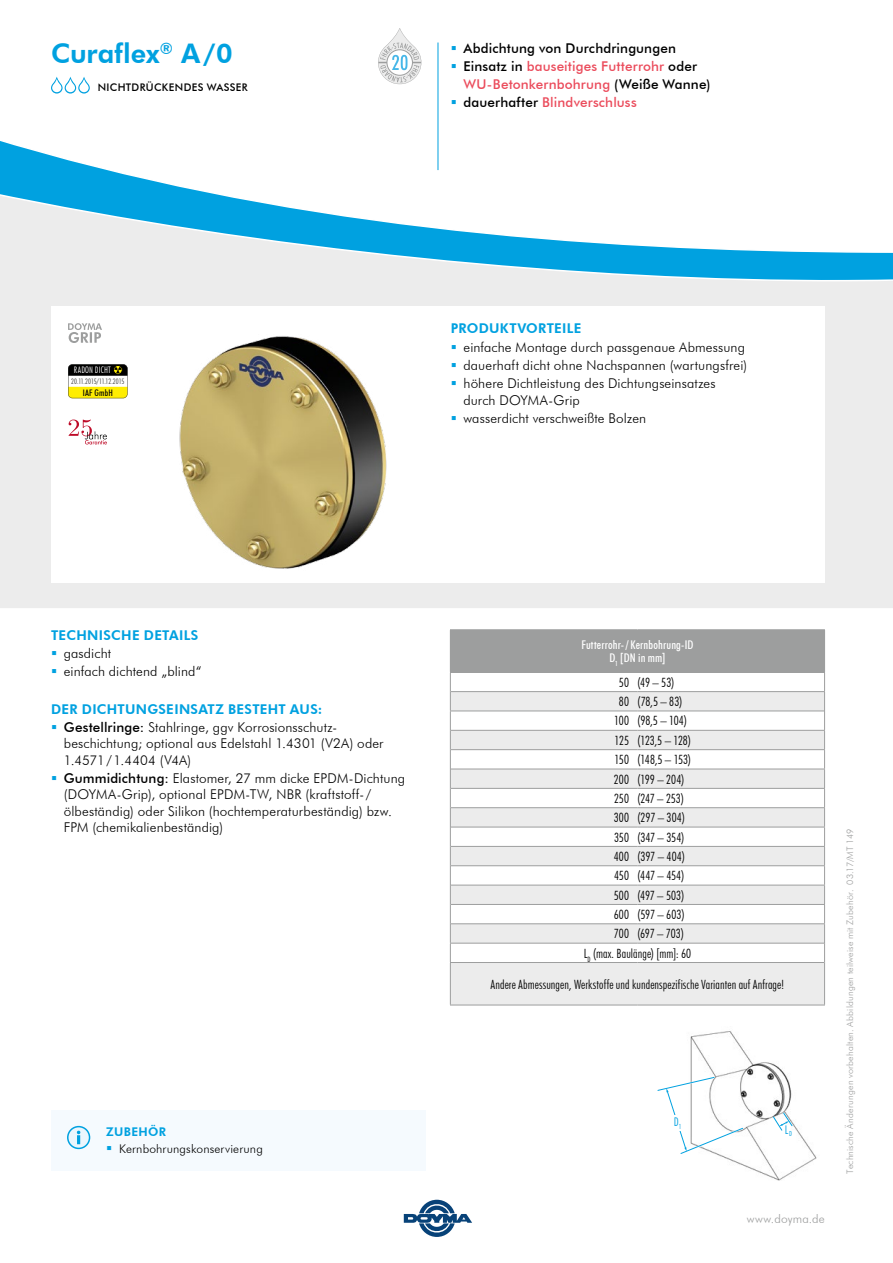
<style>
.page{position:relative;width:893px;height:1263px;background:#fff}
.page>*{position:absolute;margin:0;border:0;box-sizing:border-box;transform-origin:0 0}
.t1{font:800 27px "Futura BT";letter-spacing:-.005em;color:#00a1e0}
.t2{font:300 13.5px/18.3px "Futura BT";letter-spacing:.01em;color:#000}
.t3{font:500 13.5px/18px "Futura BT";letter-spacing:.01em;color:#000}
.t4{font:800 13.5px "Futura BT";letter-spacing:.02em;color:#00a1e0}
.t5{font:300 condensed 12.75px "Futura BT";letter-spacing:.01em;color:#000}
.t6{font:300 condensed 12.75px "Futura BT";letter-spacing:-.02em;color:#000}
.t7{font:300 condensed 12.75px "Futura BT";letter-spacing:-.015em;color:#000}
.t8{font:300 condensed 12.75px "Futura BT";letter-spacing:-.01em;color:#000}
.t9{font:500 condensed 12px/13.5px "Futura BT";letter-spacing:.01em;color:#fff;text-align:center}
.t10{font:300 12px "Futura BT";letter-spacing:.015em;color:#000}
.t11{font:300 12px "Futura BT";letter-spacing:.015em;color:#9d9e9e}
.t12{font:800 12px "Futura BT";letter-spacing:.025em;color:#00a1e0}
.t13{font:300 condensed 12px "Futura BT";color:#00a1e0}
.t14{font:500 10.5px "Futura BT";letter-spacing:.03em;color:#000}
.t15{font:300 9px "Futura BT";letter-spacing:.025em;color:#9d9e9e}
.t16{font:300 condensed 9px "Futura BT";letter-spacing:.025em;color:#fff}
.t17{font:500 condensed 9px "Futura BT";letter-spacing:.025em;color:#000}
.t18{font:300 condensed 7.5px "Futura BT";letter-spacing:-.015em;color:#383937}
.t19{font:300 condensed 7.05px "Futura BT";color:#00a1e0}
.s1{color:#eb4c5c}
.s2{font-weight:800;color:#00a1e0}
.s3{font-weight:500}
</style>
<div class="page">
<div style="left:0;top:282px;width:893px;height:326px;background:#ececec"></div>
<svg style="left:404px;top:1200px;width:68px;height:37px"></svg>
<svg style="left:0;top:134px;width:893px;height:148px"></svg>
<hr style="left:438px;top:43px;width:1px;height:127px;background:#00a1e0">
<div style="left:51px;top:306px;width:774px;height:277px;background:#fff"></div>
<svg style="left:378px;top:28px;width:44px;height:57px"></svg>
<div style="left:450px;top:630px;width:375px;height:42px;background:#9d9e9e"></div>
<svg style="left:451px;top:692px;width:373px;height:313px;fill:#ececec"></svg>
<hr style="left:450px;top:629px;width:187px;height:1px;background:#9d9e9e">
<hr style="left:637px;top:629px;width:188px;height:1px;background:#9d9e9e">
<hr style="left:450px;top:672px;width:187px;height:1px;background:#9d9e9e">
<hr style="left:637px;top:672px;width:188px;height:1px;background:#9d9e9e">
<hr style="left:450px;top:711px;width:187px;height:1px;background:#9d9e9e">
<hr style="left:637px;top:711px;width:187px;height:1px;background:#9d9e9e">
<hr style="left:450px;top:943px;width:187px;height:1px;background:#9d9e9e">
<svg style="left:450px;top:673px;width:1px;height:289px"></svg>
<hr style="left:637px;top:943px;width:187px;height:1px;background:#9d9e9e">
<hr style="left:450px;top:962px;width:187px;height:1px;background:#9d9e9e">
<hr style="left:450px;top:963px;width:1px;height:42px;background:#9d9e9e">
<hr style="left:637px;top:962px;width:187px;height:1px;background:#9d9e9e">
<hr style="left:450px;top:1005px;width:187px;height:1px;background:#9d9e9e">
<hr style="left:637px;top:1005px;width:188px;height:1px;background:#9d9e9e">
<hr style="left:451px;top:691px;width:186px;height:1px;background:#9d9e9e">
<hr style="left:637px;top:691px;width:188px;height:1px;background:#9d9e9e">
<hr style="left:451px;top:730px;width:186px;height:1px;background:#9d9e9e">
<hr style="left:637px;top:730px;width:188px;height:1px;background:#9d9e9e">
<hr style="left:451px;top:749px;width:186px;height:1px;background:#9d9e9e">
<hr style="left:637px;top:749px;width:188px;height:1px;background:#9d9e9e">
<hr style="left:451px;top:769px;width:186px;height:1px;background:#9d9e9e">
<hr style="left:637px;top:769px;width:188px;height:1px;background:#9d9e9e">
<hr style="left:451px;top:788px;width:186px;height:1px;background:#9d9e9e">
<hr style="left:637px;top:788px;width:188px;height:1px;background:#9d9e9e">
<hr style="left:451px;top:807px;width:186px;height:1px;background:#9d9e9e">
<hr style="left:637px;top:807px;width:188px;height:1px;background:#9d9e9e">
<hr style="left:451px;top:827px;width:186px;height:1px;background:#9d9e9e">
<hr style="left:637px;top:827px;width:188px;height:1px;background:#9d9e9e">
<hr style="left:451px;top:846px;width:186px;height:1px;background:#9d9e9e">
<hr style="left:637px;top:846px;width:188px;height:1px;background:#9d9e9e">
<hr style="left:451px;top:865px;width:186px;height:1px;background:#9d9e9e">
<hr style="left:637px;top:865px;width:188px;height:1px;background:#9d9e9e">
<hr style="left:451px;top:885px;width:186px;height:1px;background:#9d9e9e">
<hr style="left:637px;top:885px;width:188px;height:1px;background:#9d9e9e">
<hr style="left:451px;top:904px;width:186px;height:1px;background:#9d9e9e">
<hr style="left:637px;top:904px;width:188px;height:1px;background:#9d9e9e">
<hr style="left:451px;top:923px;width:186px;height:1px;background:#9d9e9e">
<hr style="left:637px;top:923px;width:188px;height:1px;background:#9d9e9e">
<svg style="left:824px;top:673px;width:1px;height:289px"></svg>
<hr style="left:824px;top:962px;width:1px;height:43px;background:#9d9e9e">
<img style="left:690px;top:1031px;width:127px;height:149px">
<svg style="left:657px;top:1075px;width:88px;height:80px"></svg>
<div style="left:673px;top:1115px;width:12px;height:16px;background:#fff"></div>
<svg style="left:773px;top:1111px;width:21px;height:20px"></svg>
<svg style="left:68px;top:323px;width:34px;height:20px"></svg>
<svg style="left:69px;top:420px;width:38px;height:24px"></svg>
<img style="left:179px;top:336px;width:208px;height:233px">
<div style="left:51px;top:1110px;width:374px;height:60px;background:#f5fafe"></div>
<svg style="left:64px;top:1122px;width:30px;height:30px"></svg>
<svg style="left:68px;top:1126px;width:22px;height:22px"></svg>
<div style="left:67px;top:1126px;width:23px;height:23px;border:2px solid #00a1e0;border-radius:50%"></div>
<svg style="left:77px;top:1131px;width:3px;height:13px"></svg>
<svg style="left:51px;top:77px;width:39px;height:17px"></svg>
<svg style="left:68px;top:364px;width:60px;height:34px"></svg>
<h1 class="t1" style="left:51px;top:37px;width:183px">Curaflex<sup>®</sup> A/0</h1>
<p class="t14" style="left:98px;top:81px;width:151px">NICHTDRÜCKENDES WASSER</p>
<p class="t3" style="left:463px;top:39px;width:249px">Abdichtung von Durchdringungen Einsatz in <span class="s1">bauseitiges Futterrohr</span> oder <span class="s1">WU-Betonkernbohrung</span> (Weiße Wanne) dauerhafter <span class="s1">Blindverschluss</span></p>
<p class="t16" style="left:74px;top:364px;width:38px">RADON DICHT</p>
<p class="t17" style="left:83px;top:387px;width:32px">IAF GmbH</p>
<p class="t18" style="left:71px;top:377px;width:55px">20.11.2015/11.12.2015</p>
<p class="t4" style="left:451px;top:320px;width:132px">PRODUKTVORTEILE</p>
<p class="t2" style="left:463px;top:338px;width:285px">einfache Montage durch passgenaue Abmessung dauerhaft dicht ohne Nachspannen (wartungsfrei) höhere Dichtleistung des Dichtungseinsatzes</p>
<p class="t2" style="left:463px;top:391px;width:184px">durch -DOYMA-Grip wasserdicht verschweißte Bolzen</p>
<p class="t4" style="left:51px;top:627px;width:149px">TECHNISCHE DETAILS</p>
<p class="t2" style="left:64px;top:644px;width:139px">gasdicht<br>einfach dichtend „blind“</p>
<p class="t2" style="left:64px;top:699px;width:273px;text-indent:-13px"><span class="s2">DER DICHTUNGSEINSATZ BESTEHT AUS:<br></span><span class="s3">Gestellringe:</span> Stahlringe, ggv Korrosionsschutz-</p>
<p class="t2" style="left:64px;top:735px;width:321px;line-height:16.2px">beschichtung; optional aus Edelstahl 1.4301 (V2A) oder<br>1.4571/1.4404 (V4A)</p>
<p class="t2" style="left:64px;top:770px;width:343px;line-height:16.2px"><span class="s3">Gummidichtung:</span> Elastomer, 27 mm dicke EPDM-Dichtung (DOYMA-Grip), optional EPDM-TW, NBR (kraftstoff- / ölbeständig) oder Silikon (hochtemperaturbeständig) bzw.<br>FPM (chemikalienbeständig)</p>
<p class="t9" style="left:581px;top:638px;width:114px">Futterrohr-/ Kernbohrung-ID<br>D<sub>1</sub> [DN in mm]</p>
<p class="t5" style="left:619px;top:674px;width:57px">50 (49 – 53)</p>
<p class="t5" style="left:619px;top:694px;width:65px">80 (78,5 – 83)</p>
<p class="t5" style="left:614px;top:713px;width:74px">100 (98,5 – 104)</p>
<p class="t6" style="left:615px;top:732px;width:78px">125 (123,5 – 128)</p>
<p class="t7" style="left:615px;top:752px;width:78px">150 (148,5 – 153)</p>
<p class="t5" style="left:614px;top:771px;width:72px">200 (199 – 204)</p>
<p class="t5" style="left:614px;top:790px;width:71px">250 (247 – 253)</p>
<p class="t5" style="left:614px;top:810px;width:73px">300 (297 – 304)</p>
<p class="t5" style="left:614px;top:829px;width:72px">350 (347 – 354)</p>
<p class="t5" style="left:614px;top:849px;width:73px">400 (397 – 404)</p>
<p class="t5" style="left:614px;top:868px;width:71px">450 (447 – 454)</p>
<p class="t5" style="left:614px;top:887px;width:72px">500 (497 – 503)</p>
<p class="t5" style="left:614px;top:907px;width:72px">600 (597 – 603)</p>
<p class="t8" style="left:614px;top:926px;width:71px">700 (697 – 703)</p>
<p class="t5" style="left:584px;top:945px;width:109px">L<sub>D</sub> (max. Baulänge) [mm]: 60</p>
<p class="t5" style="left:490px;top:976px;width:295px">Andere Abmessungen, Werkstoffe und kundenspezifische Varianten auf Anfrage!</p>
<p class="t13" style="left:674px;top:1115px;width:9px">D<sub>1</sub></p>
<p class="t12" style="left:106px;top:1124px;width:61px">ZUBEHÖR</p>
<p class="t19" style="left:789px;top:1129px;width:4px">D</p>
<p class="t10" style="left:119px;top:1141px;width:145px">Kernbohrungskonservierung</p>
<p class="t13" style="left:785px;top:1122px;width:5px">L</p>
<p class="t11" style="left:747px;top:1211px;width:80px">www.doyma.de</p>
<p class="t15" style="left:844px;top:884px;width:57px;rotate:-90deg">03.17/MT 149</p>
<p class="t15" style="left:844px;top:1174px;width:286px;rotate:-90deg">Technische Änderungen vorbehalten. Abbildungen teilweise mit Zubehör.</p>
</div>
